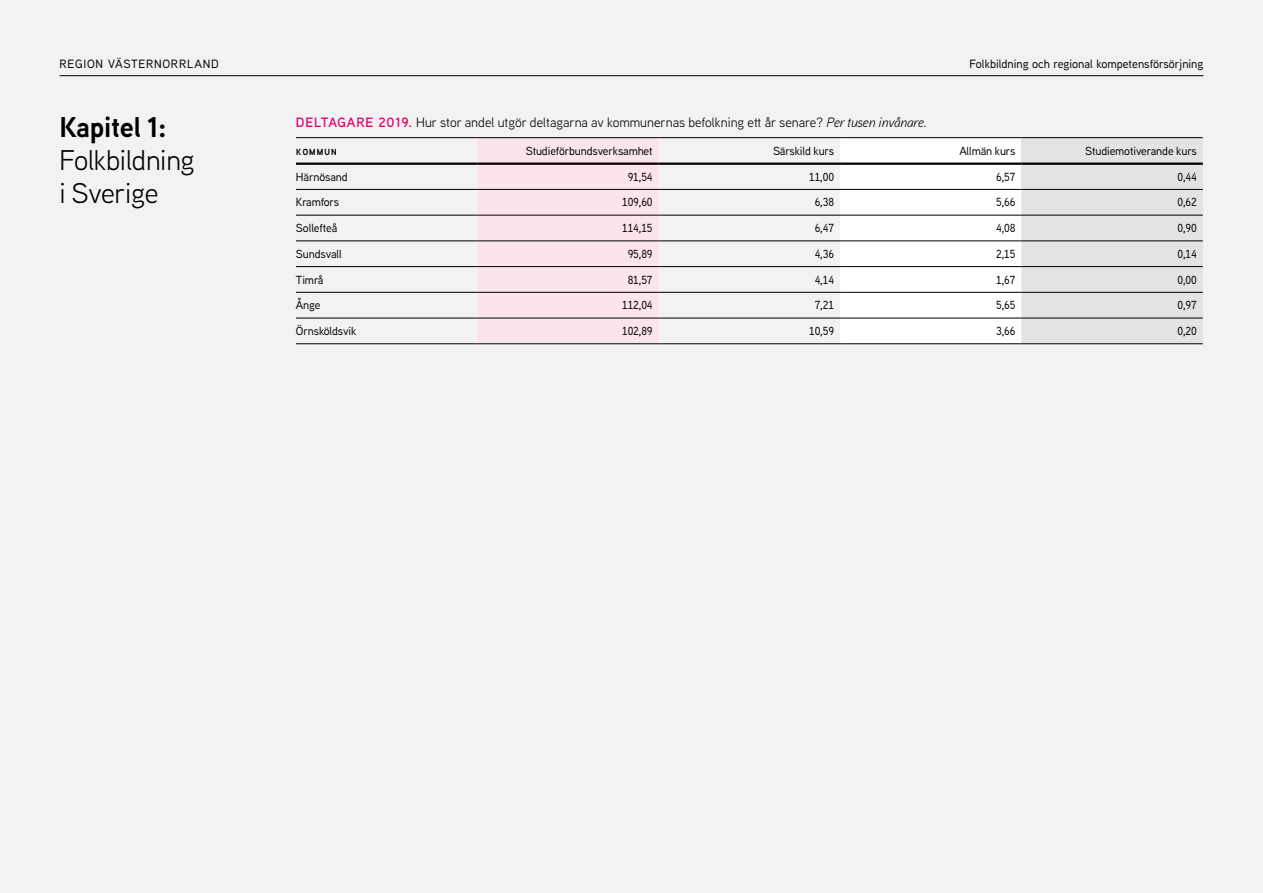
<style>
.page{position:relative;width:1263px;height:893px;background:#f2f2f2}
.page>*{position:absolute;margin:0;border:0;box-sizing:border-box;transform-origin:0 0}
.t1{font:28.5px/33px "Aaux Next";letter-spacing:-.01em;color:#000}
.t2{font:700 28.5px "Aaux Next";letter-spacing:-.01em;color:#000}
.t3{font:13.5px "Aaux Next";color:#000}
.t4{font:500 12px "Aaux Next";color:#000}
.t5{font:500 12px "Aaux Next";letter-spacing:.06em;color:#000}
.Tabell__Värde__höger{font:500 11.7px "Aaux Next";letter-spacing:-.01em;color:#000}
.Tabell__Kolumnrubrik{font:500 11.7px "Aaux Next";letter-spacing:-.01em;color:#000}
.Tabell__Standard{font:500 11.7px "Aaux Next";letter-spacing:-.01em;color:#000}
.Tabell__Kolumnrubrik-2{font:600 11.7px "Aaux Next";letter-spacing:.04em;color:#000}
.s1{font-weight:600;color:#e00069}
.s2{font-style:italic}
</style>
<div class="page">
<hr style="left:60px;top:75px;width:1143px;height:1px;background:#000">
<svg style="left:477px;top:138px;width:726px;height:205px"></svg>
<hr style="left:296px;top:137px;width:181px;height:1px;background:#000">
<hr style="left:477px;top:137px;width:182px;height:1px;background:#000">
<hr style="left:659px;top:137px;width:181px;height:1px;background:#000">
<hr style="left:840px;top:137px;width:181px;height:1px;background:#000">
<hr style="left:1021px;top:137px;width:182px;height:1px;background:#000">
<hr style="left:296px;top:189px;width:181px;height:1px;background:#000">
<hr style="left:477px;top:189px;width:182px;height:1px;background:#000">
<hr style="left:659px;top:189px;width:181px;height:1px;background:#000">
<hr style="left:840px;top:189px;width:181px;height:1px;background:#000">
<hr style="left:1021px;top:189px;width:182px;height:1px;background:#000">
<hr style="left:296px;top:215px;width:181px;height:1px;background:#000">
<hr style="left:477px;top:215px;width:182px;height:1px;background:#000">
<hr style="left:659px;top:215px;width:181px;height:1px;background:#000">
<hr style="left:840px;top:215px;width:181px;height:1px;background:#000">
<hr style="left:1021px;top:215px;width:182px;height:1px;background:#000">
<hr style="left:296px;top:241px;width:181px;height:1px;background:#000">
<hr style="left:477px;top:241px;width:182px;height:1px;background:#000">
<hr style="left:659px;top:241px;width:181px;height:1px;background:#000">
<hr style="left:840px;top:241px;width:181px;height:1px;background:#000">
<hr style="left:1021px;top:241px;width:182px;height:1px;background:#000">
<hr style="left:296px;top:266px;width:181px;height:1px;background:#000">
<hr style="left:477px;top:266px;width:182px;height:1px;background:#000">
<hr style="left:659px;top:266px;width:181px;height:1px;background:#000">
<hr style="left:840px;top:266px;width:181px;height:1px;background:#000">
<hr style="left:1021px;top:266px;width:182px;height:1px;background:#000">
<hr style="left:296px;top:292px;width:181px;height:1px;background:#000">
<hr style="left:477px;top:292px;width:182px;height:1px;background:#000">
<hr style="left:659px;top:292px;width:181px;height:1px;background:#000">
<hr style="left:840px;top:292px;width:181px;height:1px;background:#000">
<hr style="left:1021px;top:292px;width:182px;height:1px;background:#000">
<hr style="left:296px;top:318px;width:181px;height:1px;background:#000">
<hr style="left:477px;top:318px;width:182px;height:1px;background:#000">
<hr style="left:659px;top:318px;width:181px;height:1px;background:#000">
<hr style="left:840px;top:318px;width:181px;height:1px;background:#000">
<hr style="left:1021px;top:318px;width:182px;height:1px;background:#000">
<hr style="left:296px;top:343px;width:181px;height:1px;background:#000">
<hr style="left:477px;top:343px;width:182px;height:1px;background:#000">
<hr style="left:659px;top:343px;width:181px;height:1px;background:#000">
<hr style="left:840px;top:343px;width:181px;height:1px;background:#000">
<hr style="left:1021px;top:343px;width:182px;height:1px;background:#000">
<hr style="left:296px;top:163px;width:181px;height:2px;background:#000">
<hr style="left:477px;top:163px;width:182px;height:2px;background:#000">
<hr style="left:659px;top:163px;width:181px;height:2px;background:#000">
<hr style="left:840px;top:163px;width:181px;height:2px;background:#000">
<hr style="left:1021px;top:163px;width:182px;height:2px;background:#000">
<p class="t5" style="left:60px;top:56px;width:161px">Region Västernorrland</p>
<p class="t4" style="left:969px;top:56px;width:235px">Folkbildning och regional kompetensförsörjning</p>
<h1 class="t2" style="left:60px;top:107px;width:109px">Kapitel 1:</h1>
<h1 class="t1" style="left:60px;top:143px;width:137px">Folkbildning i Sverige</h1>
<p class="t3" style="left:296px;top:113px;width:632px"><span class="s1">DELTAGARE 2019.</span> Hur stor andel utgör deltagarna av kommunernas befolkning ett år senare? <span class="s2">Per tusen invånare.</span></p>
<p class="Tabell__Kolumnrubrik-2" style="left:296px;top:143px;width:42px">kommun</p>
<p class="Tabell__Kolumnrubrik" style="left:526px;top:143px;width:128px">Studieförbundsverksamhet</p>
<p class="Tabell__Kolumnrubrik" style="left:773px;top:143px;width:63px">Särskild kurs</p>
<p class="Tabell__Kolumnrubrik" style="left:959px;top:143px;width:57px">Allmän kurs</p>
<p class="Tabell__Kolumnrubrik" style="left:1085px;top:143px;width:113px">Studiemotiverande kurs</p>
<p class="Tabell__Standard" style="left:296px;top:169px;width:53px">Härnösand</p>
<p class="Tabell__Värde__höger" style="left:628px;top:169px;width:27px">91,54</p>
<p class="Tabell__Värde__höger" style="left:809px;top:169px;width:27px">11,00</p>
<p class="Tabell__Värde__höger" style="left:996px;top:169px;width:21px">6,57</p>
<p class="Tabell__Värde__höger" style="left:1177px;top:169px;width:21px">0,44</p>
<p class="Tabell__Standard" style="left:296px;top:194px;width:45px">Kramfors</p>
<p class="Tabell__Värde__höger" style="left:622px;top:194px;width:32px">109,60</p>
<p class="Tabell__Värde__höger" style="left:815px;top:194px;width:21px">6,38</p>
<p class="Tabell__Värde__höger" style="left:996px;top:194px;width:21px">5,66</p>
<p class="Tabell__Värde__höger" style="left:1177px;top:194px;width:21px">0,62</p>
<p class="Tabell__Standard" style="left:296px;top:220px;width:43px">Sollefteå</p>
<p class="Tabell__Värde__höger" style="left:622px;top:220px;width:32px">114,15</p>
<p class="Tabell__Värde__höger" style="left:815px;top:220px;width:21px">6,47</p>
<p class="Tabell__Värde__höger" style="left:996px;top:220px;width:21px">4,08</p>
<p class="Tabell__Värde__höger" style="left:1177px;top:220px;width:21px">0,90</p>
<p class="Tabell__Standard" style="left:296px;top:246px;width:47px">Sundsvall</p>
<p class="Tabell__Värde__höger" style="left:628px;top:246px;width:27px">95,89</p>
<p class="Tabell__Värde__höger" style="left:815px;top:246px;width:21px">4,36</p>
<p class="Tabell__Värde__höger" style="left:996px;top:246px;width:21px">2,15</p>
<p class="Tabell__Värde__höger" style="left:1177px;top:246px;width:21px">0,14</p>
<p class="Tabell__Standard" style="left:296px;top:271px;width:29px">Timrå</p>
<p class="Tabell__Värde__höger" style="left:628px;top:271px;width:27px">81,57</p>
<p class="Tabell__Värde__höger" style="left:815px;top:271px;width:21px">4,14</p>
<p class="Tabell__Värde__höger" style="left:996px;top:271px;width:21px">1,67</p>
<p class="Tabell__Värde__höger" style="left:1177px;top:271px;width:21px">0,00</p>
<p class="Tabell__Standard" style="left:296px;top:297px;width:26px">Ånge</p>
<p class="Tabell__Värde__höger" style="left:622px;top:297px;width:32px">112,04</p>
<p class="Tabell__Värde__höger" style="left:815px;top:297px;width:21px">7,21</p>
<p class="Tabell__Värde__höger" style="left:996px;top:297px;width:21px">5,65</p>
<p class="Tabell__Värde__höger" style="left:1177px;top:297px;width:21px">0,97</p>
<p class="Tabell__Standard" style="left:296px;top:323px;width:62px">Örnsköldsvik</p>
<p class="Tabell__Värde__höger" style="left:622px;top:323px;width:32px">102,89</p>
<p class="Tabell__Värde__höger" style="left:809px;top:323px;width:27px">10,59</p>
<p class="Tabell__Värde__höger" style="left:996px;top:323px;width:21px">3,66</p>
<p class="Tabell__Värde__höger" style="left:1177px;top:323px;width:21px">0,20</p>
</div>
